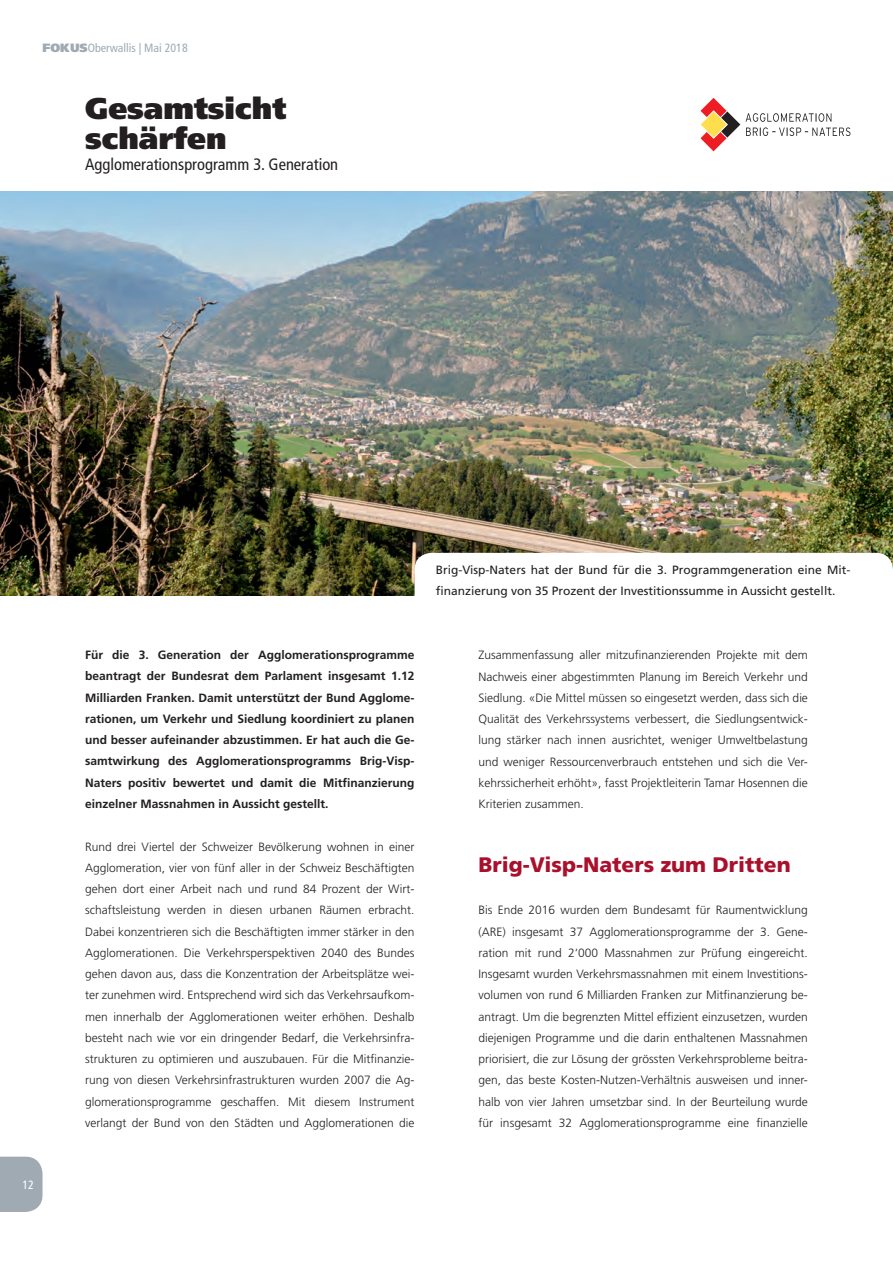
<style>
.page{position:relative;width:893px;height:1263px;background:#fff}
.page>*{position:absolute;margin:0;border:0;box-sizing:border-box;transform-origin:0 0}
.t1{font:900 30px "Frutiger";color:#231f20}
.t2{font:900 21px "Frutiger";color:#aa0f2b}
.t3{font:condensed 16.5px "Frutiger";color:#231f20}
.t4{font:300 12px/21.3px "Frutiger";color:#231f20;text-align:justify}
.t5{font:700 12px/21.3px "Frutiger";color:#231f20;text-align:justify}
.t6{font:12px/21.3px "Frutiger";color:#231f20}
.t7{font:condensed 12px "Frutiger";color:#9faab2}
.t8{font:condensed 12px "Frutiger";color:#fff}
.s1{font-weight:900;font-stretch:normal}
</style>
<div class="page">
<svg style="left:0;top:1157px;width:43px;height:55px;background:#a4afb6"></svg>
<svg style="left:700px;top:98px;width:40px;height:53px"></svg>
<svg style="left:746px;top:113px;width:104px;height:23px"></svg>
<img style="left:0;top:191px;width:893px;height:404px">
<div style="left:415px;top:553px;width:478px;height:64px;background:#fff;border-radius:17px"></div>
<p class="t7" style="left:43px;top:41px;width:147px"><span class="s1">FOKUS</span>Oberwallis | Mai 2018</p>
<p class="t1" style="left:85px;top:90px;width:203px">Gesamtsicht</p>
<p class="t1" style="left:85px;top:120px;width:143px">schärfen</p>
<p class="t3" style="left:85px;top:155px;width:255px">Agglomerationsprogramm 3. Generation</p>
<p class="t8" style="left:22px;top:1178px;width:13px">12</p>
<p class="t5" style="left:85px;top:644px;width:331px">Für die 3. Generation der Agglomerationsprogramme beantragt der Bundesrat dem Parlament insgesamt 1.12<br>Milliarden Franken. Damit unterstützt der Bund Agglome&shy;rationen, um Verkehr und Siedlung koordiniert zu planen und besser aufeinander abzustimmen. Er hat auch die Ge&shy;samtwirkung des Agglomerationsprogramms Brig-Visp-Naters positiv bewertet und damit die Mitfinanzierung einzelner Massnahmen in Aussicht gestellt.</p>
<p class="t4" style="left:85px;top:836px;width:331px">Rund drei Viertel der Schweizer Bevölkerung wohnen in einer Agglomeration, vier von fünf aller in der Schweiz Beschäftigten gehen dort einer Arbeit nach und rund 84 Prozent der Wirt&shy;schaftsleistung werden in diesen urbanen Räumen erbracht.<br>Dabei konzentrieren sich die Beschäftigten immer stärker in den Agglomerationen. Die Verkehrsperspektiven 2040 des Bundes gehen davon aus, dass die Konzentration der Arbeitsplätze wei&shy;ter zunehmen wird. Entsprechend wird sich das Verkehrsaufkom&shy;men innerhalb der Agglomerationen weiter erhöhen. Deshalb besteht nach wie vor ein dringender Bedarf, die Verkehrsinfra&shy;strukturen zu optimieren und auszubauen. Für die Mitfinanzie&shy;rung von diesen Verkehrsinfrastrukturen wurden 2007 die Ag&shy;glomerationsprogramme geschaffen. Mit diesem Instrument verlangt der Bund von den Städten und Agglomerationen die</p>
<p class="t6" style="left:436px;top:559px;width:416px">Brig-Visp-Naters hat der Bund für die 3. Programmgeneration eine Mit&shy;finanzierung von 35 Prozent der Investitionssumme in Aussicht gestellt.</p>
<p class="t4" style="left:478px;top:644px;width:331px">Zusammenfassung aller mitzufinanzierenden Projekte mit dem Nachweis einer abgestimmten Planung im Bereich Verkehr und Siedlung. «Die Mittel müssen so eingesetzt werden, dass sich die Qualität des Verkehrssystems verbessert, die Siedlungsentwick&shy;lung stärker nach innen ausrichtet, weniger Umweltbelastung und weniger Ressourcenverbrauch entstehen und sich die Ver&shy;kehrssicherheit erhöht», fasst Projektleiterin Tamar Hosennen die Kriterien zusammen.</p>
<p class="t2" style="left:478px;top:852px;width:314px">Brig-Visp-Naters zum Dritten</p>
<p class="t4" style="left:478px;top:899px;width:331px">Bis Ende 2016 wurden dem Bundesamt für Raumentwicklung (ARE) insgesamt 37 Agglomerationsprogramme der 3. Gene&shy;ration mit rund 2‘000 Massnahmen zur Prüfung eingereicht.<br>Insgesamt wurden Verkehrsmassnahmen mit einem Investitions&shy;volumen von rund 6 Milliarden Franken zur Mitfinanzierung be&shy;antragt. Um die begrenzten Mittel effizient einzusetzen, wurden diejenigen Programme und die darin enthaltenen Massnahmen priorisiert, die zur Lösung der grössten Verkehrsprobleme beitra&shy;gen, das beste Kosten-Nutzen-Verhältnis ausweisen und inner&shy;halb von vier Jahren umsetzbar sind. In der Beurteilung wurde für insgesamt 32 Agglomerationsprogramme eine finanzielle</p>
</div>
